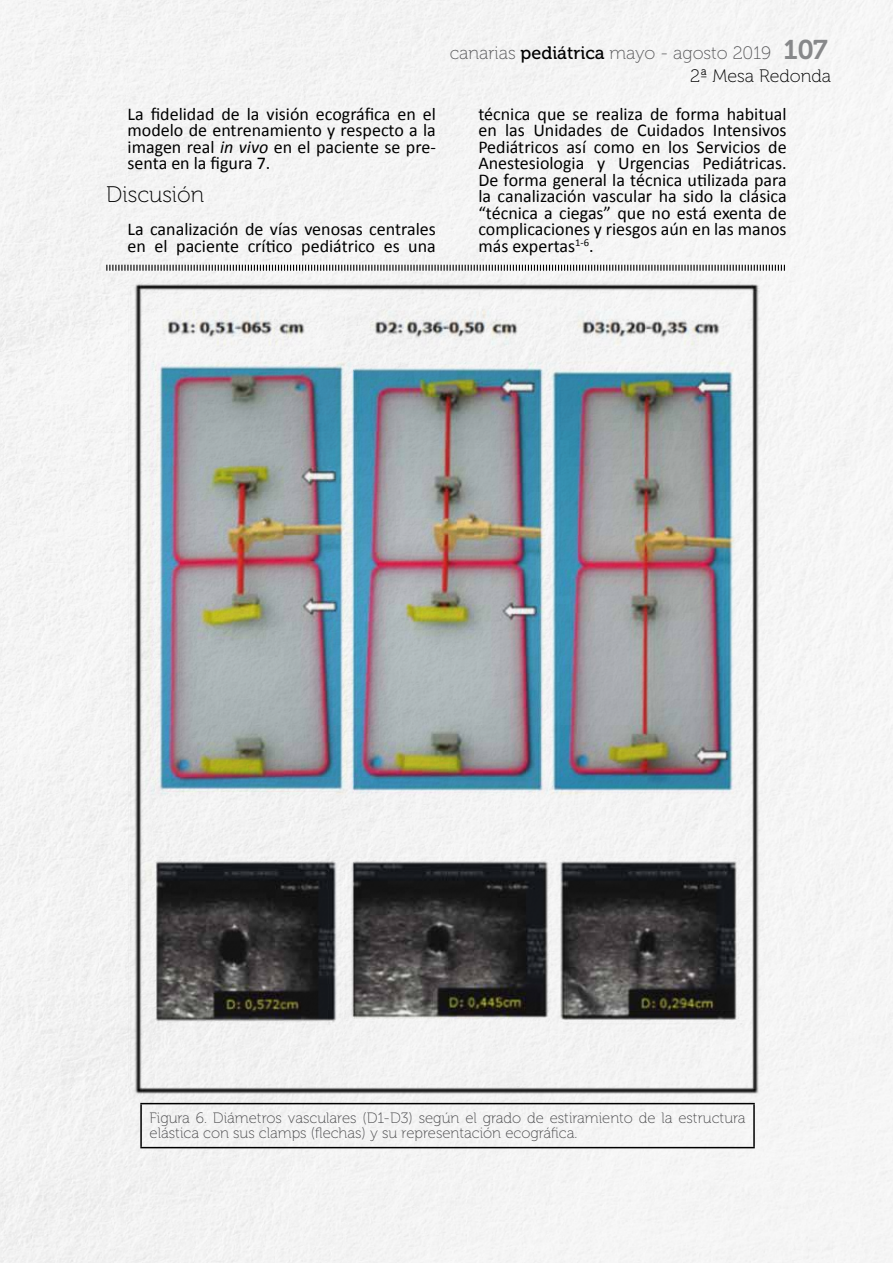
<style>
.page{position:relative;width:893px;height:1263px;background:#fff}
.page>*{position:absolute;margin:0;border:0;box-sizing:border-box;transform-origin:0 0}
.t1{font:22.5px "Museo 100";color:#000}
.t2{font:18px/16.5px "Calibri";color:#000;text-align:justify}
.t3{font:18px/23px "Museo 100";color:#58585a;text-align:right}
.t4{font:15px/15px "Museo 100";color:#4b4b4d}
.s1{font-style:italic}
.s2{font-family:"Museo 500";color:#000}
.s3{font-family:"Museo 700";font-size:27px;color:#87888a}
.s4{color:#000}
</style>
<div class="page">
<img style="left:128px;top:276px;width:636px;height:827px">
<hr style="left:140px;top:1103px;width:615px;height:1px;background:#000">
<hr style="left:140px;top:1104px;width:2px;height:43px;background:#000">
<hr style="left:753px;top:1104px;width:2px;height:43px;background:#000">
<hr style="left:140px;top:1147px;width:615px;height:1px;background:#000">
<svg style="left:106px;top:264px;width:679px;height:8px"></svg>
<p class="t2" style="left:128px;top:105px;width:310px">La fidelidad de la visión ecográfica en el modelo de entrenamiento y respecto a la imagen real <span class="s1">in vivo</span> en el paciente se pre&shy;senta en la figura 7.</p>
<p class="t1" style="left:106px;top:183px;width:99px">Discusión</p>
<p class="t2" style="left:128px;top:220px;width:310px">La canalización de vías venosas centrales en el paciente crítico pediátrico es una</p>
<p class="t3" style="left:450px;top:41px;width:383px">canarias <span class="s2">pediátrica</span> mayo - agosto 2019 <span class="s3">107<br></span><span class="s4">2ª Mesa Redonda</span></p>
<p class="t2" style="left:478px;top:105px;width:310px">técnica que se realiza de forma habitual en las Unidades de Cuidados Intensivos Pediátricos así como en los Servicios de Anestesiologia y Urgencias Pediátricas.<br>De forma general la técnica utilizada para la canalización vascular ha sido la clásica “técnica a ciegas” que no está exenta de complicaciones y riesgos aún en las manos más expertas<sup>1-6</sup>.</p>
<p class="t4" style="left:150px;top:1111px;width:597px">Figura 6. Diámetros vasculares (D1-D3) según el grado de estiramiento de la estructura elástica con sus clamps (flechas) y su representación ecográfica.</p>
</div>
